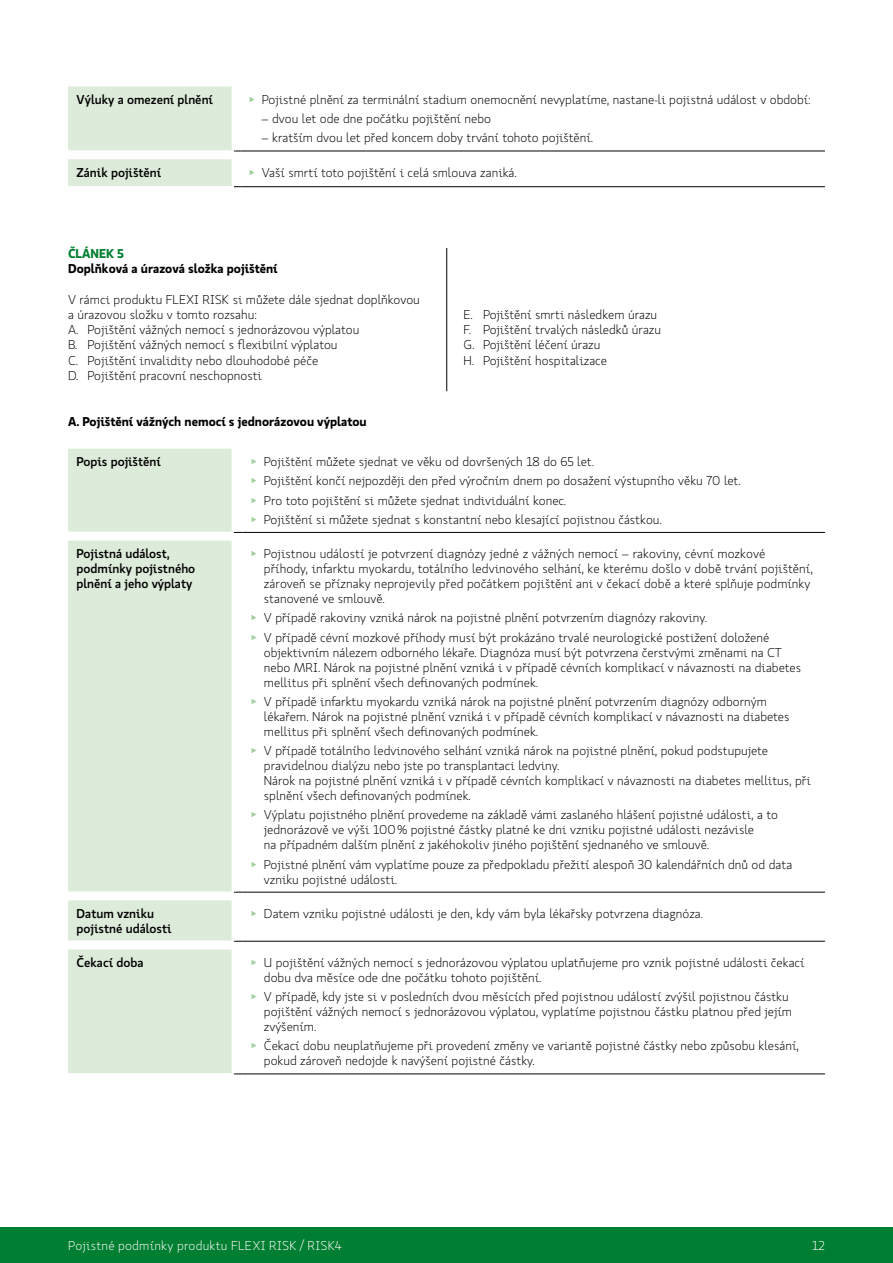
<style>
.page{position:relative;width:893px;height:1263px;background:#fff}
.page>*{position:absolute;margin:0;border:0;box-sizing:border-box;transform-origin:0 0}
.t1{font:300 12.75px/15px "Koop Pro";color:#000}
.t2{font:500 12.75px/15px "Koop Pro";color:#000}
.t3{font:700 12.75px "Koop Pro";color:#000}
.t4{font:300 12.75px "Koop Pro";letter-spacing:.02em;color:#fff}
.t5{font:700 12.75px "Koop Pro";color:#007e31}
.s1{color:#a2cf9c}
</style>
<div class="page">
<div style="left:0;top:1227px;width:893px;height:36px;background:#007e31"></div>
<div style="left:68px;top:86px;width:166px;height:65px;background:#ddecda"></div>
<hr style="left:240px;top:151px;width:585px;height:1px;background:#000">
<hr style="left:68px;top:85px;width:168px;height:2px;background:#fff">
<hr style="left:68px;top:150px;width:166px;height:2px;background:#fff">
<hr style="left:232px;top:87px;width:4px;height:63px;background:#fff">
<div style="left:68px;top:158px;width:166px;height:29px;background:#ddecda"></div>
<hr style="left:240px;top:186px;width:585px;height:1px;background:#000">
<hr style="left:68px;top:158px;width:168px;height:1px;background:#fff">
<hr style="left:68px;top:186px;width:166px;height:1px;background:#fff">
<hr style="left:232px;top:159px;width:4px;height:27px;background:#fff">
<div style="left:68px;top:448px;width:166px;height:84px;background:#ddecda"></div>
<hr style="left:242px;top:532px;width:583px;height:1px;background:#000">
<hr style="left:68px;top:447px;width:168px;height:2px;background:#fff">
<hr style="left:232px;top:449px;width:4px;height:83px;background:#fff">
<div style="left:68px;top:540px;width:166px;height:352px;background:#ddecda"></div>
<hr style="left:242px;top:892px;width:583px;height:1px;background:#000">
<hr style="left:68px;top:539px;width:168px;height:2px;background:#fff">
<hr style="left:68px;top:891px;width:166px;height:2px;background:#fff">
<hr style="left:232px;top:541px;width:4px;height:350px;background:#fff">
<div style="left:68px;top:900px;width:166px;height:41px;background:#ddecda"></div>
<hr style="left:242px;top:941px;width:583px;height:1px;background:#000">
<hr style="left:68px;top:940px;width:166px;height:2px;background:#fff">
<hr style="left:232px;top:900px;width:4px;height:40px;background:#fff">
<div style="left:68px;top:949px;width:166px;height:125px;background:#ddecda"></div>
<hr style="left:242px;top:1074px;width:583px;height:1px;background:#000">
<hr style="left:68px;top:1073px;width:166px;height:2px;background:#fff">
<hr style="left:232px;top:949px;width:4px;height:124px;background:#fff">
<hr style="left:446px;top:248px;width:1px;height:143px;background:#000">
<p class="t2" style="left:77px;top:91px;width:138px">Výluky a omezení plnění</p>
<p class="t1" style="left:249px;top:92px;width:563px"><span class="s1">▶</span> Pojistné plnění za terminální stadium onemocnění nevyplatíme, nastane-li pojistná událost v období:</p>
<p class="t1" style="left:261px;top:111px;width:231px">– dvou let ode dne počátku pojištění nebo</p>
<p class="t1" style="left:261px;top:130px;width:333px">– kratším dvou let před koncem doby trvání tohoto pojištění.</p>
<p class="t2" style="left:77px;top:164px;width:86px">Zánik pojištění</p>
<p class="t1" style="left:249px;top:165px;width:270px"><span class="s1">▶</span> Vaší smrtí toto pojištění i celá smlouva zaniká.</p>
<p class="t5" style="left:68px;top:244px;width:57px">ČLÁNEK 5</p>
<p class="t3" style="left:68px;top:259px;width:211px">Doplňková a úrazová složka pojištění</p>
<p class="t1" style="left:68px;top:291px;width:353px">V rámci produktu FLEXI RISK si můžete dále sjednat doplňkovou a úrazovou složku v tomto rozsahu:<br>A. Pojištění vážných nemocí s jednorázovou výplatou<br>B. Pojištění vážných nemocí s flexibilní výplatou<br>C. Pojištění invalidity nebo dlouhodobé péče<br>D. Pojištění pracovní neschopnosti</p>
<p class="t1" style="left:463px;top:306px;width:199px">E. Pojištění smrti následkem úrazu<br>F. Pojištění trvalých následků úrazu<br>G. Pojištění léčení úrazu<br>H. Pojištění hospitalizace</p>
<p class="t3" style="left:68px;top:412px;width:300px">A. Pojištění vážných nemocí s jednorázovou výplatou</p>
<p class="t2" style="left:77px;top:454px;width:86px">Popis pojištění</p>
<p class="t1" style="left:251px;top:452px;width:492px;line-height:19.2px"><span class="s1">▶</span> Pojištění můžete sjednat ve věku od dovršených 18 do 65 let.<br><span class="s1">▶</span> Pojištění končí nejpozději den před výročním dnem po dosažení výstupního věku 70 let. <span class="s1">▶</span> Pro toto pojištění si můžete sjednat individuální konec.<br><span class="s1">▶</span> Pojištění si můžete sjednat s konstantní nebo klesající pojistnou částkou.</p>
<p class="t2" style="left:77px;top:546px;width:120px">Pojistná událost, podmínky pojistného plnění a jeho výplaty</p>
<p class="t1" style="left:264px;top:546px;width:550px;text-indent:-13px"><span class="s1">▶</span> Pojistnou událostí je potvrzení diagnózy jedné z vážných nemocí – rakoviny, cévní mozkové<br>příhody, infarktu myokardu, totálního ledvinového selhání, ke kterému došlo v době trvání pojištění, zároveň se příznaky neprojevily před počátkem pojištění ani v čekací době a které splňuje podmínky stanovené ve smlouvě.</p>
<p class="t1" style="left:251px;top:608px;width:520px;line-height:19.2px"><span class="s1">▶</span> V případě rakoviny vzniká nárok na pojistné plnění potvrzením diagnózy rakoviny.<br><span class="s1">▶</span> V případě cévní mozkové příhody musí být prokázáno trvalé neurologické postižení doložené</p>
<p class="t1" style="left:264px;top:644px;width:539px">objektivním nálezem odborného lékaře. Diagnóza musí být potvrzena čerstvými změnami na CT nebo MRI. Nárok na pojistné plnění vzniká i v případě cévních komplikací v návaznosti na diabetes mellitus při splnění všech definovaných podmínek.</p>
<p class="t1" style="left:264px;top:694px;width:527px;text-indent:-13px"><span class="s1">▶</span> V případě infarktu myokardu vzniká nárok na pojistné plnění potvrzením diagnózy odborným lékařem. Nárok na pojistné plnění vzniká i v případě cévních komplikací v návaznosti na diabetes mellitus při splnění všech definovaných podmínek.</p>
<p class="t1" style="left:264px;top:743px;width:548px;text-indent:-13px"><span class="s1">▶</span> V případě totálního ledvinového selhání vzniká nárok na pojistné plnění, pokud podstupujete pravidelnou dialýzu nebo jste po transplantaci ledviny.<br>Nárok na pojistné plnění vzniká i v případě cévních komplikací v návaznosti na diabetes mellitus, při splnění všech definovaných podmínek.</p>
<p class="t1" style="left:264px;top:807px;width:516px;text-indent:-13px"><span class="s1">▶</span> Výplatu pojistného plnění provedeme na základě vámi zaslaného hlášení pojistné události, a to jednorázově ve výši 100% pojistné částky platné ke dni vzniku pojistné události nezávisle<br>na případném dalším plnění z jakéhokoliv jiného pojištění sjednaného ve smlouvě.</p>
<p class="t1" style="left:264px;top:856px;width:530px;text-indent:-13px"><span class="s1">▶</span> Pojistné plnění vám vyplatíme pouze za předpokladu přežití alespoň 30 kalendářních dnů od data vzniku pojistné události.</p>
<p class="t2" style="left:77px;top:905px;width:97px">Datum vzniku pojistné události</p>
<p class="t1" style="left:251px;top:906px;width:454px"><span class="s1">▶</span> Datem vzniku pojistné události je den, kdy vám byla lékařsky potvrzena diagnóza.</p>
<p class="t2" style="left:77px;top:954px;width:68px">Čekací doba</p>
<p class="t1" style="left:264px;top:955px;width:542px;text-indent:-13px"><span class="s1">▶</span> U pojištění vážných nemocí s jednorázovou výplatou uplatňujeme pro vznik pojistné události čekací dobu dva měsíce ode dne počátku tohoto pojištění.</p>
<p class="t1" style="left:264px;top:989px;width:530px;text-indent:-13px"><span class="s1">▶</span> V případě, kdy jste si v posledních dvou měsících před pojistnou událostí zvýšil pojistnou částku pojištění vážných nemocí s jednorázovou výplatou, vyplatíme pojistnou částku platnou před jejím zvýšením.</p>
<p class="t1" style="left:264px;top:1038px;width:537px;text-indent:-13px"><span class="s1">▶</span> Čekací dobu neuplatňujeme při provedení změny ve variantě pojistné částky nebo způsobu klesání, pokud zároveň nedojde k navýšení pojistné částky.</p>
<p class="t4" style="left:68px;top:1237px;width:275px">Pojistné podmínky produktu FLEXI RISK / RISK4</p>
<p class="t4" style="left:812px;top:1237px;width:14px">12</p>
</div>
